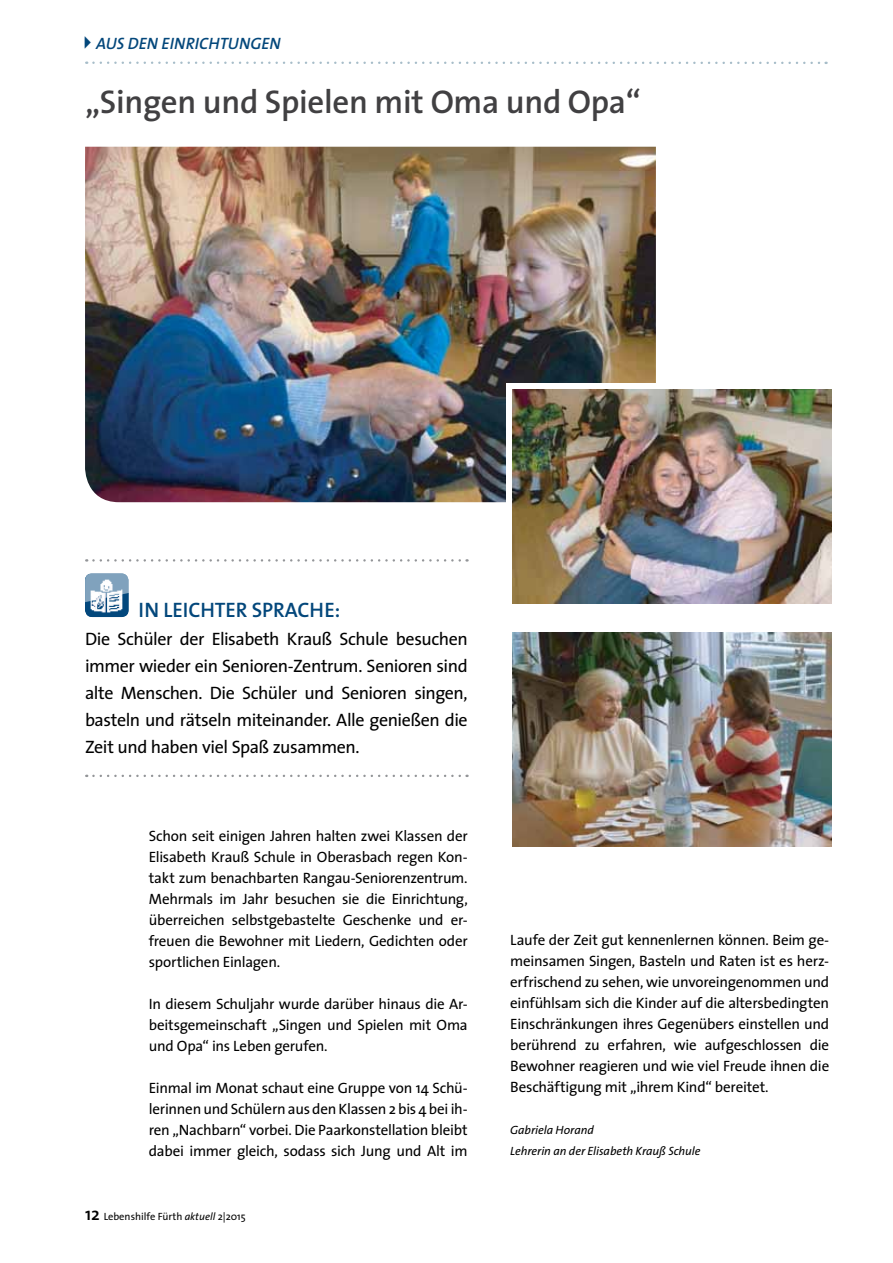
<style>
.page{position:relative;width:893px;height:1263px;background:#fff}
.page>*{position:absolute;margin:0;border:0;box-sizing:border-box;transform-origin:0 0}
.t1{font:600 33px "The Sans";letter-spacing:-.01em;color:#414042}
.t2{font:600 21px "The Sans";letter-spacing:-.005em;color:#03477b}
.t3{font:18px/27px "The Sans";letter-spacing:-.025em;color:#000;text-align:justify}
.t4{font:italic 600 16.5px "The Sans";color:#03477b}
.t5{font:15px/21px "The Sans";letter-spacing:-.015em;color:#000;text-align:justify}
.t6{font:italic 12px/21px "The Sans";letter-spacing:-.005em;color:#000}
.t7{font:10.5px "The Sans";color:#000}
.s1{font-family:"Lucida Grande";font-weight:400;font-style:normal;font-size:21px}
.s2{font-weight:600;font-size:18px}
.s3{font-style:italic}
</style>
<div class="page">
<svg style="left:93px;top:559px;width:375px;height:3px"></svg>
<svg style="left:85px;top:573px;width:44px;height:44px"></svg>
<svg style="left:93px;top:775px;width:375px;height:2px"></svg>
<img style="left:85px;top:147px;width:571px;height:355px">
<svg style="left:93px;top:62px;width:734px;height:2px"></svg>
<div style="left:506px;top:383px;width:332px;height:226px;background:#fff"></div>
<img style="left:512px;top:389px;width:319px;height:214px">
<img style="left:512px;top:632px;width:319px;height:214px">
<p class="t4" style="left:81px;top:29px;width:201px"><span class="s1">▸</span> AUS DEN EINRICHTUNGEN</p>
<h1 class="t1" style="left:85px;top:75px;width:557px">„Singen und Spielen mit Oma und Opa“</h1>
<h2 class="t2" style="left:139px;top:592px;width:203px">IN LEICHTER SPRACHE:</h2>
<p class="t3" style="left:85px;top:625px;width:384px">Die Schüler der Elisabeth Krauß Schule besuchen immer wieder ein Senioren-Zentrum. Senioren sind alte Menschen. Die Schüler und Senioren singen, basteln und rätseln miteinander. Alle genießen die Zeit und haben viel Spaß zusammen.</p>
<p class="t5" style="left:149px;top:825px;width:320px">Schon seit einigen Jahren halten zwei Klassen der Elisabeth Krauß Schule in Oberasbach regen Kon&shy;takt zum benachbarten Rangau-Seniorenzentrum.<br>Mehrmals im Jahr besuchen sie die Einrichtung, überreichen selbstgebastelte Geschenke und er&shy;freuen die Bewohner mit Liedern, Gedichten oder sportlichen Einlagen.</p>
<p class="t5" style="left:149px;top:993px;width:320px">In diesem Schuljahr wurde darüber hinaus die Ar&shy;beitsgemeinschaft „Singen und Spielen mit Oma und Opa“ ins Leben gerufen.</p>
<p class="t5" style="left:149px;top:1077px;width:320px">Einmal im Monat schaut eine Gruppe von 14 Schü&shy;lerinnen und Schülern aus den Klassen 2 bis 4 bei ih&shy;ren „Nachbarn“ vorbei. Die Paarkonstellation bleibt dabei immer gleich, sodass sich Jung und Alt im</p>
<p class="t7" style="left:85px;top:1207px;width:162px"><span class="s2">12</span> Lebenshilfe Fürth <span class="s3">aktuell</span> 2|2015</p>
<p class="t5" style="left:510px;top:929px;width:320px">Laufe der Zeit gut kennenlernen können. Beim ge&shy;meinsamen Singen, Basteln und Raten ist es herz&shy;erfrischend zu sehen, wie unvoreingenommen und einfühlsam sich die Kinder auf die altersbedingten Einschränkungen ihres Gegenübers einstellen und berührend zu erfahren, wie aufgeschlossen die Bewohner reagieren und wie viel Freude ihnen die Beschäftigung mit „ihrem Kind“ bereitet.</p>
<p class="t6" style="left:510px;top:1119px;width:192px">Gabriela Horand<br>Lehrerin an der Elisabeth Krauß Schule</p>
</div>
